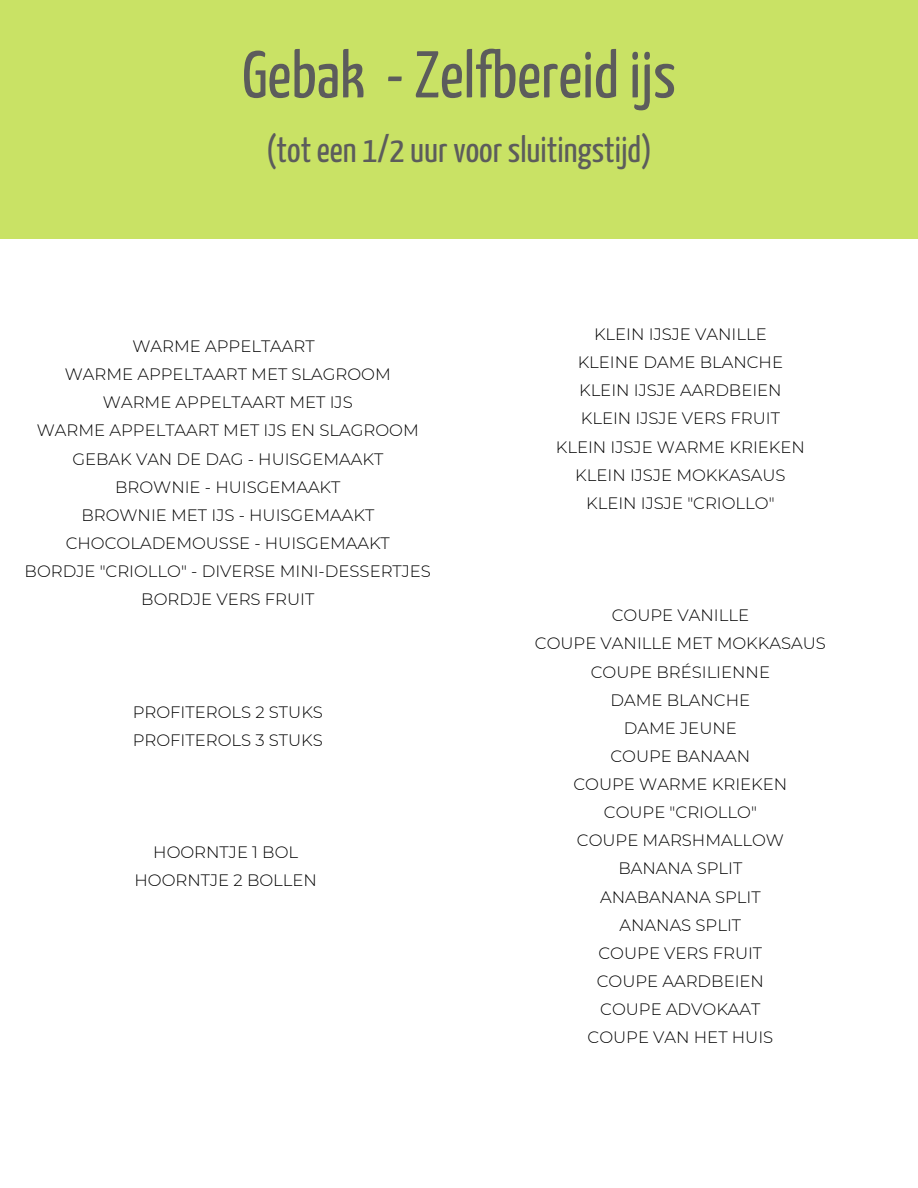
<style>
.page{position:relative;width:918px;height:1188px;background:#fff}
.page>*{position:absolute;margin:0;border:0;box-sizing:border-box;transform-origin:0 0}
.t1{font:66px "Yanone Kaffeesatz";color:#5c5c5c}
.t2{font:36px "Yanone Kaffeesatz";color:#5c5c5c}
.t3{font:300 16.5px "Montserrat";color:#000}
</style>
<div class="page">
<div style="left:0;top:0;width:918px;height:238px;background:#c9e265"></div>
<p class="t1" style="left:242px;top:49px;width:435px">Gebak - Zelfbereid ijs</p>
<p class="t2" style="left:266px;top:135px;width:387px">(tot een 1/2 uur voor sluitingstijd)</p>
<p class="t3" style="left:133px;top:336px;width:184px">WARME APPELTAART</p>
<p class="t3" style="left:65px;top:364px;width:328px">WARME APPELTAART MET SLAGROOM</p>
<p class="t3" style="left:103px;top:392px;width:251px">WARME APPELTAART MET IJS</p>
<p class="t3" style="left:37px;top:420px;width:384px">WARME APPELTAART MET IJS EN SLAGROOM</p>
<p class="t3" style="left:72px;top:449px;width:312px">GEBAK VAN DE DAG - HUISGEMAAKT</p>
<p class="t3" style="left:115px;top:477px;width:227px">BROWNIE - HUISGEMAAKT</p>
<p class="t3" style="left:81px;top:505px;width:294px">BROWNIE MET IJS - HUISGEMAAKT</p>
<p class="t3" style="left:66px;top:533px;width:326px">CHOCOLADEMOUSSE - HUISGEMAAKT</p>
<p class="t3" style="left:25px;top:561px;width:408px">BORDJE "CRIOLLO" - DIVERSE MINI-DESSERTJES</p>
<p class="t3" style="left:141px;top:589px;width:175px">BORDJE VERS FRUIT</p>
<p class="t3" style="left:133px;top:702px;width:192px">PROFITEROLS 2 STUKS</p>
<p class="t3" style="left:133px;top:730px;width:192px">PROFITEROLS 3 STUKS</p>
<p class="t3" style="left:153px;top:842px;width:146px">HOORNTJE 1 BOL</p>
<p class="t3" style="left:134px;top:870px;width:184px">HOORNTJE 2 BOLLEN</p>
<p class="t3" style="left:594px;top:324px;width:174px">KLEIN IJSJE VANILLE</p>
<p class="t3" style="left:578px;top:352px;width:207px">KLEINE DAME BLANCHE</p>
<p class="t3" style="left:579px;top:380px;width:204px">KLEIN IJSJE AARDBEIEN</p>
<p class="t3" style="left:581px;top:408px;width:201px">KLEIN IJSJE VERS FRUIT</p>
<p class="t3" style="left:556px;top:437px;width:251px">KLEIN IJSJE WARME KRIEKEN</p>
<p class="t3" style="left:575px;top:465px;width:212px">KLEIN IJSJE MOKKASAUS</p>
<p class="t3" style="left:586px;top:493px;width:190px">KLEIN IJSJE "CRIOLLO"</p>
<p class="t3" style="left:612px;top:605px;width:139px">COUPE VANILLE</p>
<p class="t3" style="left:535px;top:633px;width:293px">COUPE VANILLE MET MOKKASAUS</p>
<p class="t3" style="left:591px;top:662px;width:181px">COUPE BRÉSILIENNE</p>
<p class="t3" style="left:611px;top:690px;width:141px">DAME BLANCHE</p>
<p class="t3" style="left:624px;top:718px;width:114px">DAME JEUNE</p>
<p class="t3" style="left:610px;top:746px;width:141px">COUPE BANAAN</p>
<p class="t3" style="left:574px;top:774px;width:215px">COUPE WARME KRIEKEN</p>
<p class="t3" style="left:604px;top:802px;width:154px">COUPE "CRIOLLO"</p>
<p class="t3" style="left:577px;top:830px;width:209px">COUPE MARSHMALLOW</p>
<p class="t3" style="left:618px;top:858px;width:125px">BANANA SPLIT</p>
<p class="t3" style="left:600px;top:887px;width:162px">ANABANANA SPLIT</p>
<p class="t3" style="left:620px;top:915px;width:123px">ANANAS SPLIT</p>
<p class="t3" style="left:599px;top:943px;width:165px">COUPE VERS FRUIT</p>
<p class="t3" style="left:597px;top:971px;width:169px">COUPE AARDBEIEN</p>
<p class="t3" style="left:600px;top:999px;width:162px">COUPE ADVOKAAT</p>
<p class="t3" style="left:588px;top:1027px;width:187px">COUPE VAN HET HUIS</p>
</div>
